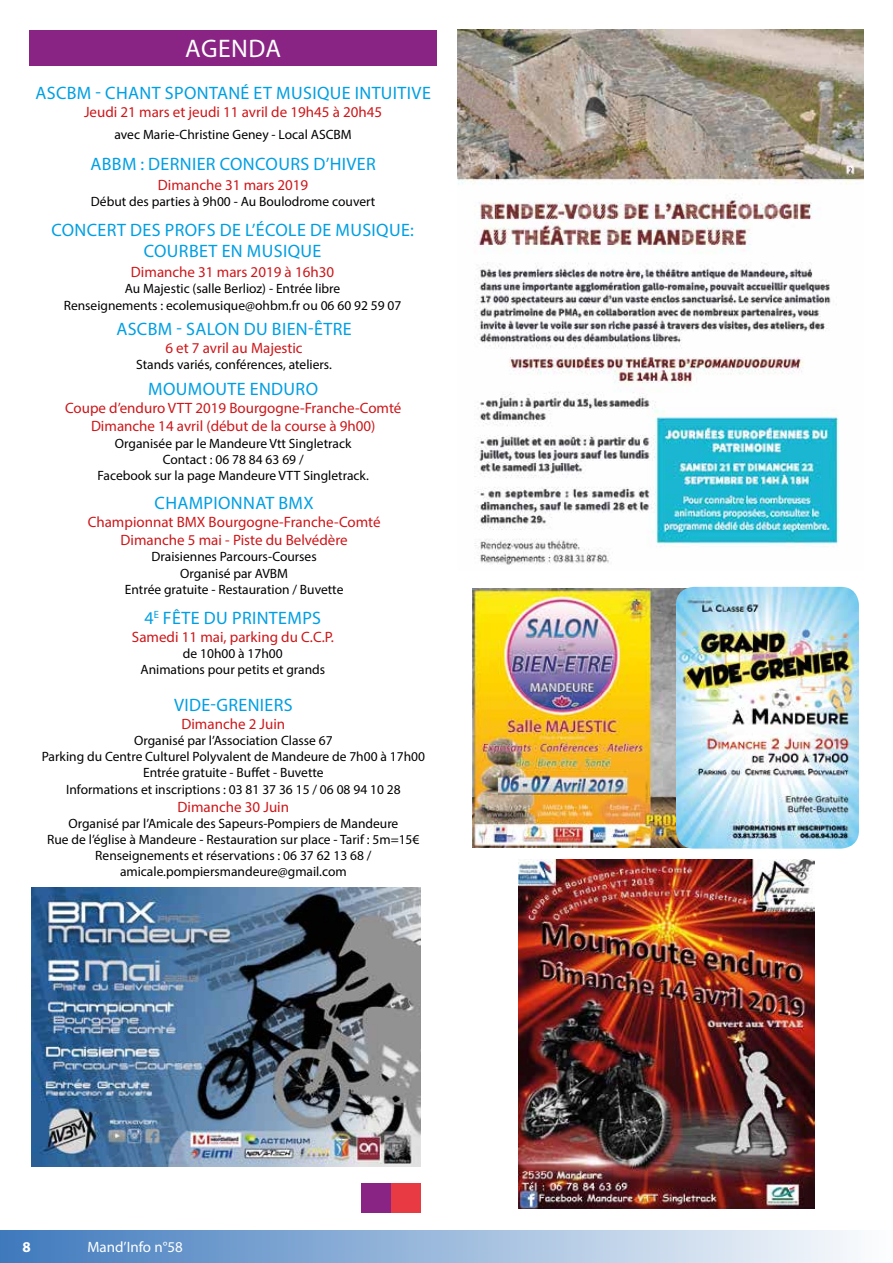
<style>
.page{position:relative;width:893px;height:1263px;background:#fff}
.page>*{position:absolute;margin:0;border:0;box-sizing:border-box;transform-origin:0 0}
.t1{font:25.5px "Myriad Pro";letter-spacing:.02em;color:#fff}
.t2{font:18px/21px "Myriad Pro";letter-spacing:.02em;color:#009fe3;text-align:center}
.t3{font:15px/18px "Myriad Pro";color:#cd171a;text-align:center}
.t4{font:15px "Myriad Pro";color:#fff}
.t5{font:700 15px "Myriad Pro";color:#fff}
.t6{font:13.5px/16.2px "Myriad Pro";color:#000;text-align:center}
</style>
<div class="page">
<div style="left:0;top:1230px;width:893px;height:33px;background:linear-gradient(to right,#3f7abd,#fdfdfe)"></div>
<div style="left:29px;top:30px;width:408px;height:36px;background:#8a2484"></div>
<img style="left:519px;top:860px;width:296px;height:349px">
<img style="left:31px;top:887px;width:390px;height:279px">
<div style="left:391px;top:1183px;width:30px;height:30px;background:#e83a43"></div>
<div style="left:361px;top:1183px;width:30px;height:30px;background:#8a2484"></div>
<img style="left:457px;top:30px;width:406px;height:535px">
<img style="left:473px;top:588px;width:203px;height:259px">
<img style="left:676px;top:587px;width:183px;height:262px">
<h1 class="t1" style="left:185px;top:33px;width:97px">AGENDA</h1>
<h2 class="t2" style="left:35px;top:82px;width:397px">ASCBM - CHANT SPONTANÉ ET MUSIQUE INTUITIVE</h2>
<p class="t3" style="left:84px;top:103px;width:300px">Jeudi 21 mars et jeudi 11 avril de 19h45 à 20h45</p>
<p class="t6" style="left:115px;top:126px;width:239px">avec Marie-Christine Geney - Local ASCBM</p>
<h2 class="t2" style="left:90px;top:153px;width:287px">ABBM : DERNIER CONCOURS D’HIVER</h2>
<p class="t3" style="left:158px;top:176px;width:152px">Dimanche 31 mars 2019</p>
<p class="t6" style="left:91px;top:193px;width:286px">Début des parties à 9h00 - Au Boulodrome couvert</p>
<h2 class="t2" style="left:51px;top:219px;width:364px">CONCERT DES PROFS DE L’ÉCOLE DE MUSIQUE:<br>COURBET EN MUSIQUE</h2>
<p class="t3" style="left:131px;top:263px;width:205px">Dimanche 31 mars 2019 à 16h30</p>
<p class="t6" style="left:64px;top:280px;width:339px">Au Majestic (salle Berlioz) - Entrée libre<br>Renseignements : ecolemusique@ohbm.fr ou 06 60 92 59 07</p>
<h2 class="t2" style="left:116px;top:318px;width:237px">ASCBM - SALON DU BIEN-ÊTRE</h2>
<p class="t3" style="left:165px;top:339px;width:139px">6 et 7 avril au Majestic</p>
<p class="t6" style="left:136px;top:356px;width:197px">Stands variés, conférences, ateliers.</p>
<h2 class="t2" style="left:148px;top:378px;width:171px">MOUMOUTE ENDURO</h2>
<p class="t3" style="left:65px;top:399px;width:338px">Coupe d’enduro VTT 2019 Bourgogne-Franche-Comté<br>Dimanche 14 avril (début de la course à 9h00)</p>
<p class="t6" style="left:98px;top:435px;width:273px">Organisée par le Mandeure Vtt Singletrack<br>Contact : 06 78 84 63 69 /<br>Facebook sur la page Mandeure VTT Singletrack.</p>
<h2 class="t2" style="left:155px;top:492px;width:161px">CHAMPIONNAT BMX</h2>
<p class="t3" style="left:88px;top:513px;width:294px">Championnat BMX Bourgogne-Franche-Comté<br>Dimanche 5 mai - Piste du Belvédère</p>
<p class="t6" style="left:125px;top:548px;width:220px">Draisiennes Parcours-Courses<br>Organisé par AVBM<br>Entrée gratuite - Restauration / Buvette</p>
<h2 class="t2" style="left:144px;top:607px;width:178px">4<sup>E</sup> FÊTE DU PRINTEMPS</h2>
<p class="t3" style="left:132px;top:627px;width:203px">Samedi 11 mai, parking du C.C.P.</p>
<p class="t6" style="left:140px;top:645px;width:186px">de 10h00 à 17h00<br>Animations pour petits et grands</p>
<h2 class="t2" style="left:174px;top:694px;width:120px">VIDE-GRENIERS</h2>
<p class="t3" style="left:181px;top:714px;width:105px">Dimanche 2 Juin</p>
<p class="t6" style="left:42px;top:732px;width:385px">Organisé par l’Association Classe 67<br>Parking du Centre Culturel Polyvalent de Mandeure de 7h00 à 17h00<br>Entrée gratuite - Buffet - Buvette<br>Informations et inscriptions : 03 81 37 36 15 / 06 08 94 10 28</p>
<p class="t3" style="left:178px;top:797px;width:113px">Dimanche 30 Juin</p>
<p class="t6" style="left:47px;top:815px;width:374px">Organisé par l’Amicale des Sapeurs-Pompiers de Mandeure<br>Rue de l’église à Mandeure - Restauration sur place - Tarif : 5m=15€ Renseignements et réservations : 06 37 62 13 68 / amicale.pompiersmandeure@gmail.com</p>
<p class="t5" style="left:23px;top:1237px;width:10px">8</p>
<p class="t4" style="left:87px;top:1238px;width:97px">Mand’Info n°58</p>
</div>
